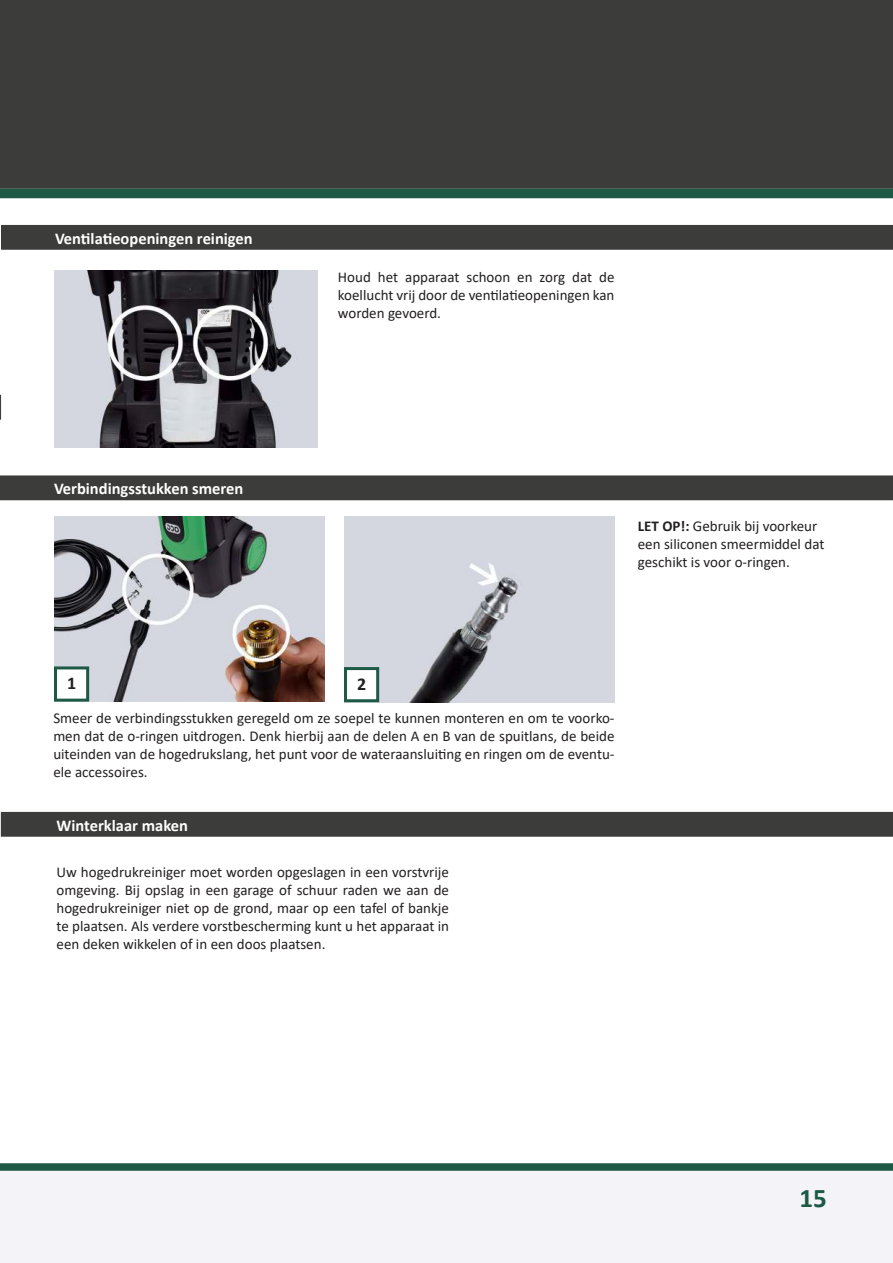
<style>
.page{position:relative;width:893px;height:1263px;background:#fff}
.page>*{position:absolute;margin:0;border:0;box-sizing:border-box;transform-origin:0 0}
.t1{font:700 27px "Calibri";color:#1e5945}
.t2{font:700 18px "Calibri";color:#221f1f}
.t3{font:700 16.5px "Calibri";color:#fff}
.t4{font:15px/18px "Calibri";color:#221f1f;text-align:justify}
.s1{font-weight:700}
</style>
<div class="page">
<svg style="left:0;top:1163px;width:893px;height:100px"></svg>
<div style="left:0;top:0;width:893px;height:189px;background:#3c3c3b"></div>
<div style="left:0;top:189px;width:893px;height:9px;background:#1e5945"></div>
<div style="left:1px;top:225px;width:892px;height:25px;background:#3c3c3b"></div>
<div style="left:1px;top:476px;width:891px;height:23px;background:#3c3c3b"></div>
<div style="left:0;top:475px;width:893px;height:25px;border:2px solid #3c3c3b"></div>
<svg style="left:0;top:395px;width:1px;height:25px"></svg>
<img style="left:55px;top:270px;width:262px;height:177px">
<img style="left:54px;top:516px;width:270px;height:186px">
<img style="left:344px;top:516px;width:270px;height:186px">
<div style="left:54px;top:666px;width:35px;height:36px;background:#fff;border:3px solid #1e5945"></div>
<div style="left:344px;top:667px;width:35px;height:35px;background:#fff;border:3px solid #1e5945"></div>
<div style="left:1px;top:812px;width:892px;height:25px;background:#3c3c3b"></div>
<p class="t3" style="left:55px;top:226px;width:199px">Ventilatieopeningen reinigen</p>
<p class="t4" style="left:338px;top:269px;width:278px">Houd het apparaat schoon en zorg dat de koellucht vrij door de ventilatieopeningen kan worden gevoerd.</p>
<p class="t3" style="left:54px;top:477px;width:191px">Verbindingsstukken smeren</p>
<p class="t4" style="left:638px;top:518px;width:188px;text-align:left"><span class="s1">LET OP!:</span> Gebruik bij voorkeur een siliconen smeermiddel dat geschikt is voor o-ringen.</p>
<p class="t2" style="left:67px;top:677px;width:11px">1</p>
<p class="t2" style="left:357px;top:677px;width:11px">2</p>
<p class="t4" style="left:53px;top:710px;width:563px">Smeer de verbindingsstukken geregeld om ze soepel te kunnen monteren en om te voorko&shy;men dat de o-ringen uitdrogen. Denk hierbij aan de delen A en B van de spuitlans, de beide uiteinden van de hogedrukslang, het punt voor de wateraansluiting en ringen om de eventu&shy;ele accessoires.</p>
<p class="t3" style="left:57px;top:819px;width:133px">Winterklaar maken</p>
<p class="t4" style="left:57px;top:864px;width:394px">Uw hogedrukreiniger moet worden opgeslagen in een vorstvrije omgeving. Bij opslag in een garage of schuur raden we aan de hogedrukreiniger niet op de grond, maar op een tafel of bankje te plaatsen. Als verdere vorstbescherming kunt u het apparaat in een deken wikkelen of in een doos plaatsen.</p>
<h1 class="t1" style="left:799px;top:1188px;width:29px">15</h1>
</div>
